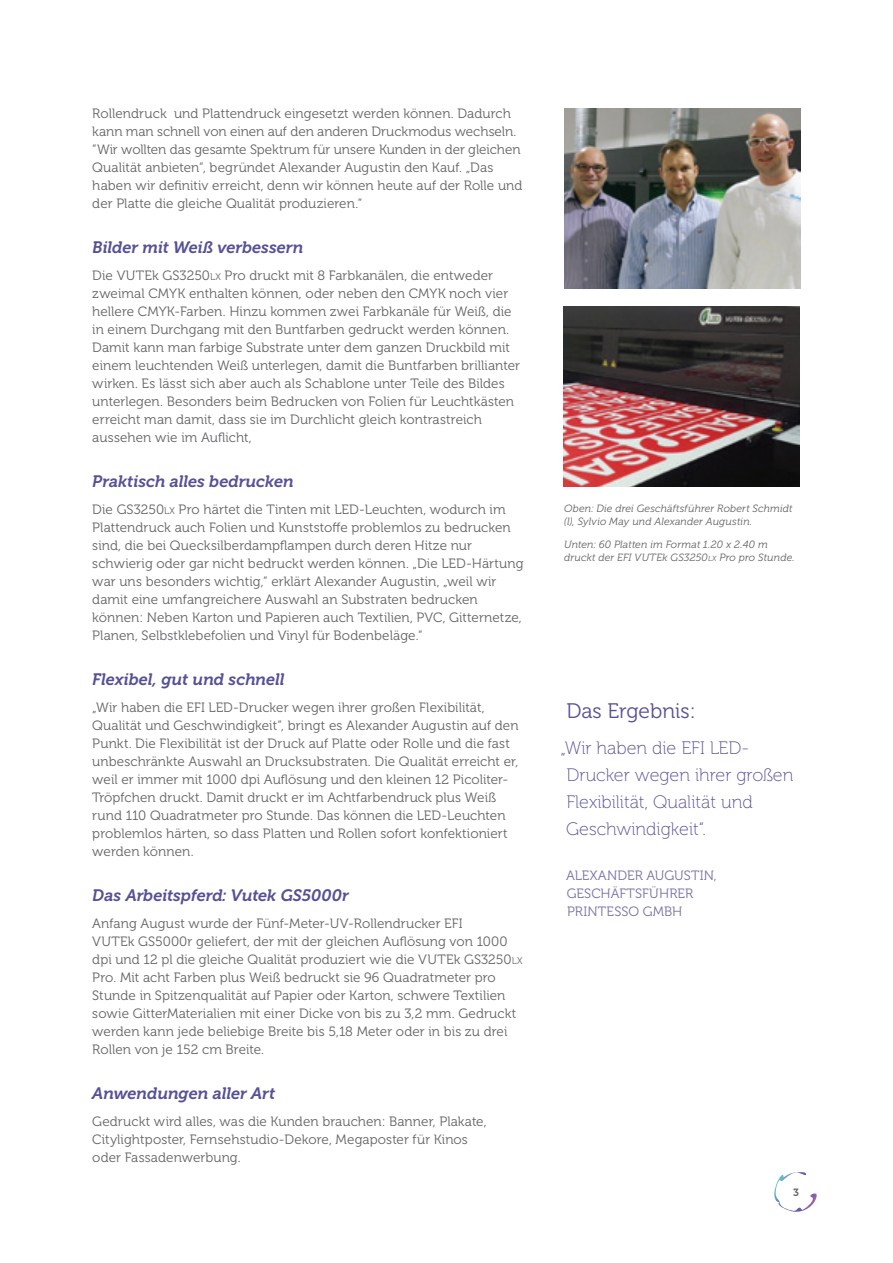
<style>
.page{position:relative;width:893px;height:1263px;background:#fff}
.page>*{position:absolute;margin:0;border:0;box-sizing:border-box;transform-origin:0 0}
.CHALLENGE_SOLUTIONS{font:21px "Museo 300";color:#575195}
.PULLQUOTE{font:18px/27px "Museo 100";color:#575195}
.SUBHEAD{font:italic 16.5px "Museo 700";color:#575195}
.BODY_COPY{font:13.5px/18px "Museo 300";letter-spacing:.005em;color:#636366}
.PULLQUOTE_CREDITS{font:13.5px/18px "Museo 300";letter-spacing:.005em;color:#7671a2}
.CAPTIONS{font:italic 10.5px/13.5px "Museo 300";letter-spacing:.015em;color:#636366}
.t1{font:10.5px "Museo 700";color:#636366}
.s1{font-size:9.45px}
.s2{font-size:7.35px}
</style>
<div class="page">
<svg style="left:774px;top:1172px;width:43px;height:40px"></svg>
<img style="left:564px;top:108px;width:236px;height:180px">
<img style="left:564px;top:306px;width:236px;height:180px">
<p class="BODY_COPY" style="left:92px;top:105px;width:432px">Rollendruck und Plattendruck eingesetzt werden können. Dadurch kann man schnell von einen auf den anderen Druckmodus wechseln. “Wir wollten das gesamte Spektrum für unsere Kunden in der gleichen Qualität anbieten“, begründet Alexander Augustin den Kauf. „Das haben wir definitiv erreicht, denn wir können heute auf der Rolle und der Platte die gleiche Qualität produzieren.“</p>
<p class="SUBHEAD" style="left:92px;top:238px;width:213px">Bilder mit Weiß verbessern</p>
<p class="BODY_COPY" style="left:92px;top:267px;width:429px">Die VUTEk GS3250<span class="s1">LX</span> Pro druckt mit 8 Farbkanälen, die entweder zweimal CMYK enthalten können, oder neben den CMYK noch vier hellere CMYK-Farben. Hinzu kommen zwei Farbkanäle für Weiß, die in einem Durchgang mit den Buntfarben gedruckt werden können.<br>Damit kann man farbige Substrate unter dem ganzen Druckbild mit einem leuchtenden Weiß unterlegen, damit die Buntfarben brillianter wirken. Es lässt sich aber auch als Schablone unter Teile des Bildes unterlegen. Besonders beim Bedrucken von Folien für Leuchtkästen erreicht man damit, dass sie im Durchlicht gleich kontrastreich aussehen wie im Auflicht,</p>
<p class="SUBHEAD" style="left:92px;top:472px;width:203px">Praktisch alles bedrucken</p>
<p class="BODY_COPY" style="left:92px;top:501px;width:433px">Die GS3250<span class="s1">LX</span> Pro härtet die Tinten mit LED-Leuchten, wodurch im Plattendruck auch Folien und Kunststoffe problemlos zu bedrucken sind, die bei Quecksilberdampflampen durch deren Hitze nur schwierig oder gar nicht bedruckt werden können. „Die LED-Härtung war uns besonders wichtig,“ erklärt Alexander Augustin, „weil wir damit eine umfangreichere Auswahl an Substraten bedrucken können: Neben Karton und Papieren auch Textilien, PVC, Gitternetze, Planen, Selbstklebefolien und Vinyl für Bodenbeläge.“</p>
<p class="SUBHEAD" style="left:92px;top:670px;width:194px">Flexibel, gut und schnell</p>
<p class="BODY_COPY" style="left:92px;top:699px;width:428px">„Wir haben die EFI LED-Drucker wegen ihrer großen Flexibilität, Qualität und Geschwindigkeit“, bringt es Alexander Augustin auf den Punkt. Die Flexibilität ist der Druck auf Platte oder Rolle und die fast unbeschränkte Auswahl an Drucksubstraten. Die Qualität erreicht er, weil er immer mit 1000 dpi Auflösung und den kleinen 12 Picoliter-Tröpfchen druckt. Damit druckt er im Achtfarbendruck plus Weiß rund 110 Quadratmeter pro Stunde. Das können die LED-Leuchten problemlos härten, so dass Platten und Rollen sofort konfektioniert werden können.</p>
<p class="SUBHEAD" style="left:92px;top:886px;width:258px">Das Arbeitspferd: Vutek GS5000r</p>
<p class="BODY_COPY" style="left:92px;top:915px;width:432px">Anfang August wurde der Fünf-Meter-UV-Rollendrucker EFI<br>VUTEk GS5000r geliefert, der mit der gleichen Auflösung von 1000 dpi und 12 pl die gleiche Qualität produziert wie die VUTEk GS3250<span class="s1">LX </span>Pro. Mit acht Farben plus Weiß bedruckt sie 96 Quadratmeter pro Stunde in Spitzenqualität auf Papier oder Karton, schwere Textilien sowie GitterMaterialien mit einer Dicke von bis zu 3,2 mm. Gedruckt werden kann jede beliebige Breite bis 5,18 Meter oder in bis zu drei Rollen von je 152 cm Breite.</p>
<p class="SUBHEAD" style="left:92px;top:1084px;width:184px">Anwendungen aller Art</p>
<p class="BODY_COPY" style="left:92px;top:1113px;width:396px">Gedruckt wird alles, was die Kunden brauchen: Banner, Plakate,<br>Citylightposter, Fernsehstudio-Dekore, Megaposter für Kinos oder Fassadenwerbung.</p>
<p class="CAPTIONS" style="left:564px;top:502px;width:230px">Oben: Die drei Geschäftsführer Robert Schmidt (l), Sylvio May und Alexander Augustin.</p>
<p class="CAPTIONS" style="left:564px;top:538px;width:232px">Unten: 60 Platten im Format 1.20 x 2.40 m druckt der EFI VUTEk GS3250<span class="s2">lx</span> Pro pro Stunde.</p>
<p class="CHALLENGE_SOLUTIONS" style="left:566px;top:699px;width:131px">Das Ergebnis:</p>
<p class="PULLQUOTE" style="left:561px;top:735px;width:234px">„Wir haben die EFI LED-<br>Drucker wegen ihrer großen<br>Flexibilität, Qualität und<br>Geschwindigkeit“.</p>
<p class="PULLQUOTE_CREDITS" style="left:566px;top:866px;width:152px">ALEXANDER AUGUSTIN,<br>GESCHÄFTSFÜHRER<br>PRINTESSO GMBH</p>
<p class="t1" style="left:793px;top:1186px;width:7px">3</p>
</div>
